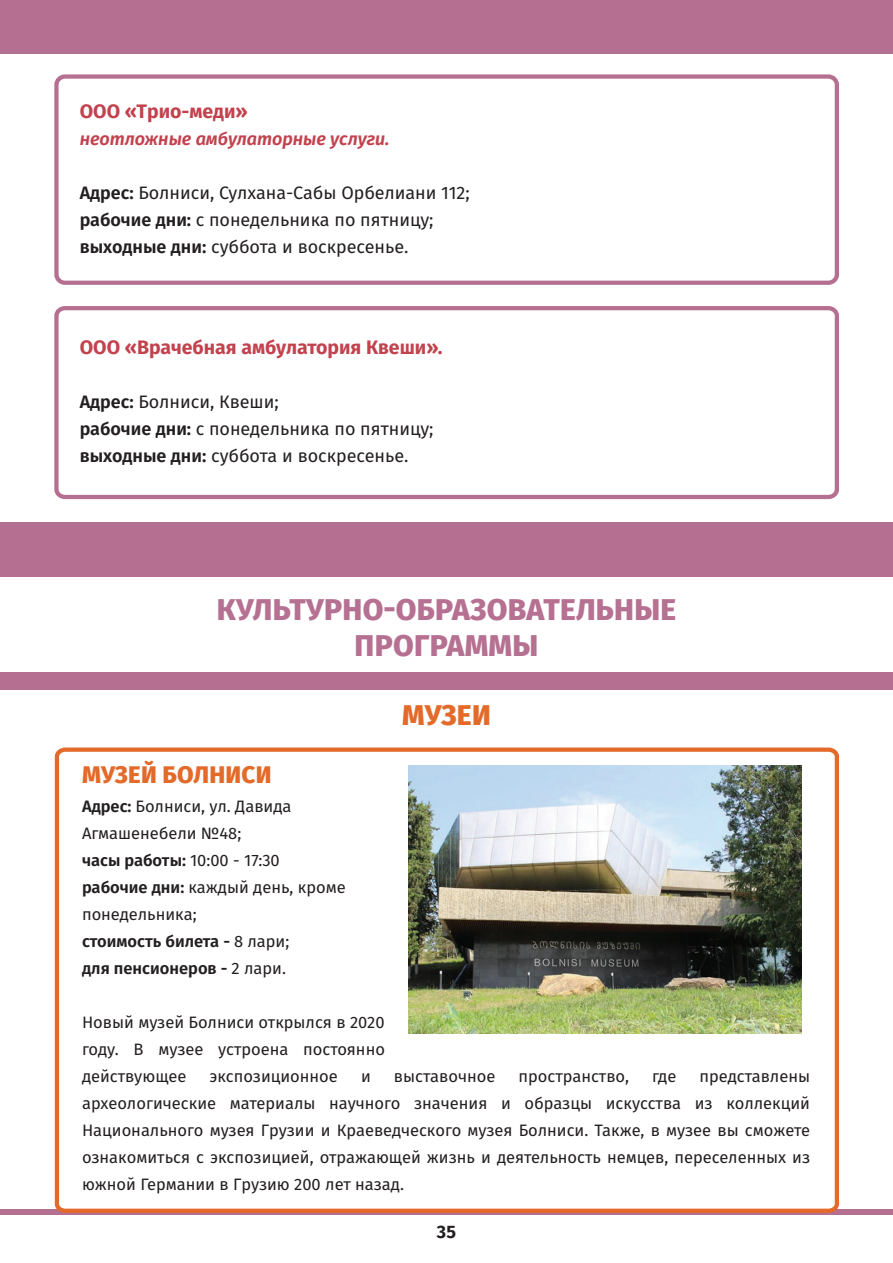
<style>
.page{position:relative;width:893px;height:1263px;background:#fff}
.page>*{position:absolute;margin:0;border:0;box-sizing:border-box;transform-origin:0 0}
.t1{font:800 30px/36px "Fira GO";letter-spacing:.01em;color:#b67091;text-align:center}
.t2{font:800 28.5px "Fira GO";letter-spacing:.01em;color:#e36a28}
.t3{font:800 24px "Fira GO";letter-spacing:.01em;color:#e36a28}
.t4{font:700 19.5px "Fira GO";color:#c2424e}
.t5{font:18px "Fira GO";color:#231f20}
.t6{font:italic 600 18px "Fira GO";color:#c2424e}
.t7{font:700 18px "Fira GO";color:#231f20}
.t8{font:16.5px/27px "Fira GO";color:#231f20}
.t9{font:600 16.5px "Fira GO";color:#231f20}
.s1{font-weight:600}
.s2{font-weight:400}
</style>
<div class="page">
<div style="left:0;top:0;width:893px;height:53px;background:#b56f91"></div>
<div style="left:0;top:1209px;width:893px;height:5px;background:#b56f91"></div>
<div style="left:54px;top:74px;width:785px;height:211px;border:4px solid #b56f91;border-radius:8px"></div>
<div style="left:54px;top:306px;width:785px;height:193px;border:4px solid #b56f91;border-radius:8px"></div>
<svg style="left:53px;top:747px;width:788px;height:468px"></svg>
<div style="left:0;top:672px;width:893px;height:17px;background:#b56f91"></div>
<div style="left:0;top:523px;width:893px;height:54px;background:#b56f91"></div>
<img style="left:409px;top:765px;width:392px;height:268px">
<p class="t4" style="left:80px;top:99px;width:169px">ООО «Трио-меди»</p>
<p class="t6" style="left:80px;top:128px;width:311px">неотложные амбулаторные услуги.</p>
<p class="t5" style="left:80px;top:182px;width:392px"><span class="s1">Адрес:</span> Болниси, Сулхана-Сабы Орбелиани 112;</p>
<p class="t5" style="left:80px;top:209px;width:355px"><span class="s1">рабочие дни:</span> с понедельника по пятницу;</p>
<p class="t5" style="left:80px;top:236px;width:330px"><span class="s1">выходные дни:</span> суббота и воскресенье.</p>
<p class="t4" style="left:80px;top:336px;width:364px">ООО «Врачебная амбулатория Квеши».</p>
<p class="t5" style="left:80px;top:391px;width:201px"><span class="s1">Адрес:</span> Болниси, Квеши;</p>
<p class="t5" style="left:80px;top:418px;width:355px"><span class="s1">рабочие дни:</span> с понедельника по пятницу;</p>
<p class="t5" style="left:80px;top:445px;width:330px"><span class="s1">выходные дни:</span> суббота и воскресенье.</p>
<p class="t1" style="left:217px;top:591px;width:461px">КУЛЬТУРНО-ОБРАЗОВАТЕЛЬНЫЕ<br>ПРОГРАММЫ</p>
<p class="t3" style="left:82px;top:761px;width:191px">МУЗЕЙ БОЛНИСИ</p>
<p class="t2" style="left:402px;top:698px;width:90px">МУЗЕИ</p>
<p class="t8" style="left:82px;top:793px;width:211px"><span class="s1">Адрес:</span> Болниси, ул. Давида<br>Агмашенебели №48;</p>
<p class="t9" style="left:82px;top:851px;width:199px">часы работы: <span class="s2">10:00 - 17:30</span></p>
<p class="t8" style="left:82px;top:874px;width:265px"><span class="s1">рабочие дни:</span> каждый день, кроме</p>
<p class="t8" style="left:82px;top:901px;width:116px">понедельника;</p>
<p class="t9" style="left:82px;top:932px;width:209px">стоимость билета - <span class="s2">8 лари;</span></p>
<p class="t9" style="left:82px;top:959px;width:205px">для пенсионеров - <span class="s2">2 лари.</span></p>
<p class="t8" style="left:82px;top:1009px;width:304px">Новый музей Болниси открылся в 2020</p>
<p class="t8" style="left:82px;top:1036px;width:304px">году. В музее устроена постоянно действующее</p>
<p class="t8" style="left:82px;top:1063px;width:730px;text-align:justify;text-indent:618px">представлены археологические материалы научного значения и образцы искусства из коллекций Национального музея Грузии и Краеведческого музея Болниси. Также, в музее вы сможете ознакомиться с экспозицией, отражающей жизнь и деятельность немцев, переселенных из южной Германии в Грузию 200 лет назад.</p>
<p class="t8" style="left:209px;top:1063px;width:130px">экспозиционное</p>
<p class="t8" style="left:361px;top:1063px;width:11px">и</p>
<p class="t8" style="left:394px;top:1063px;width:103px">выставочное</p>
<p class="t8" style="left:518px;top:1063px;width:112px">пространство,</p>
<p class="t8" style="left:652px;top:1063px;width:26px">где</p>
<p class="t7" style="left:437px;top:1221px;width:21px">35</p>
</div>
